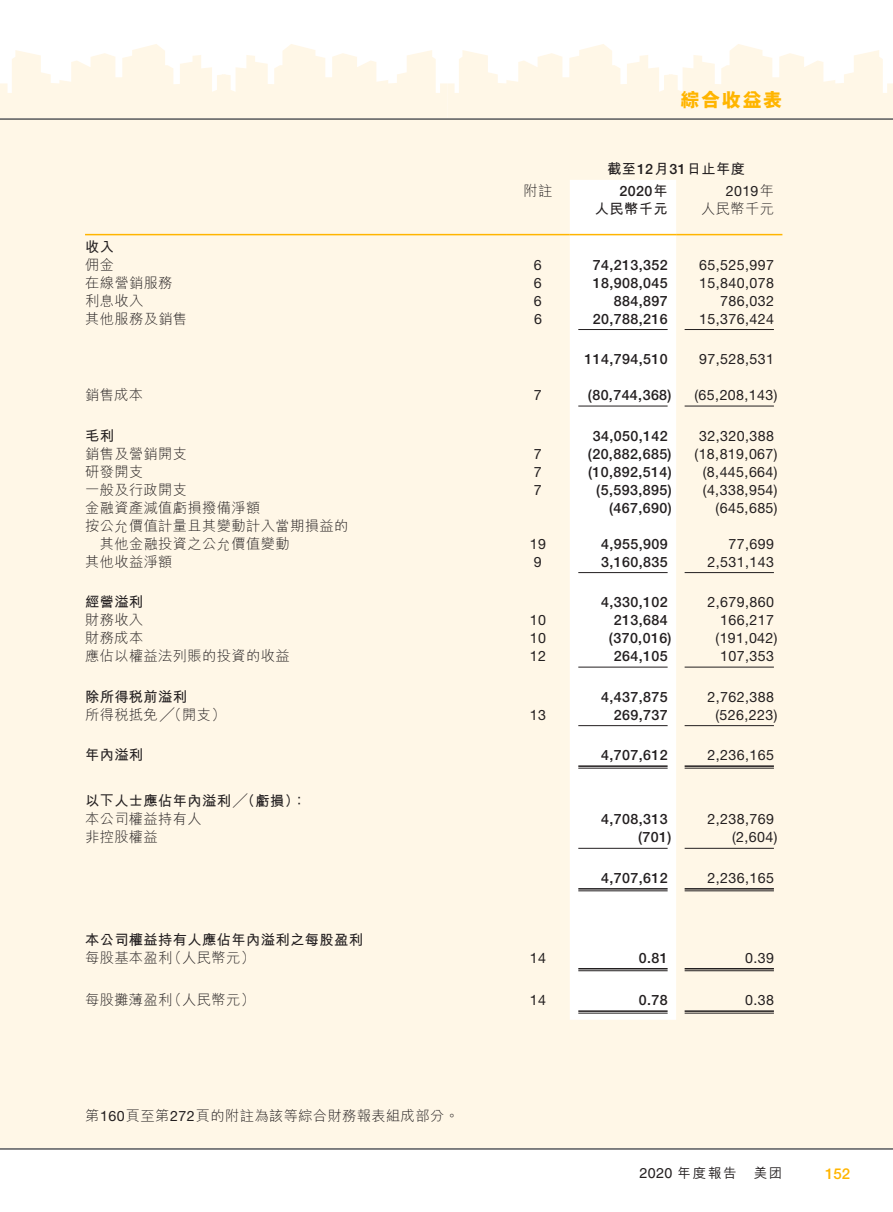
<style>
.page{position:relative;width:893px;height:1212px;background:#fff}
.page>*{position:absolute;margin:0;border:0;box-sizing:border-box;transform-origin:0 0}
.t1{font:800 19.5px "M Hei HK";letter-spacing:.055em;color:#ffb500}
.t2{font:500 15px "Helvetica Neue LT Std";color:#ffb500}
.t3{font:14.25px "Helvetica Neue LT Std";letter-spacing:.03em;color:#231f20}
.t4{font:500 14.25px "Helvetica Neue LT Std";letter-spacing:.03em;color:#231f20}
.t5{font:300 14.25px/18px "M Hei HK";letter-spacing:.03em;color:#231f20}
.t6{font:700 14.25px "M Hei HK";letter-spacing:.03em;color:#231f20}
.t7{font:14.25px "Helvetica LT Std";color:#231f20}
.t8{font:500 13.5px "M Hei HKS";color:#231f20}
.s1{font-family:"Helvetica Neue LT Std";font-weight:500}
.s2{font-family:"M Hei HK";font-weight:300}
.s3{font-family:"M Hei HK";font-weight:700}
.s4{font-family:"Helvetica Neue LT Std";font-weight:400}
.s5{font-family:"M Hei HK";font-weight:500;font-size:13.5px}
</style>
<div class="page">
<div style="left:0;top:119px;width:893px;height:1093px;background:#fff7e7"></div>
<div style="left:0;top:1148px;width:893px;height:64px;background:#fff"></div>
<hr style="left:0;top:1148px;width:893px;height:2px;background:#57585a">
<svg style="left:0;top:44px;width:893px;height:74px"></svg>
<hr style="left:0;top:118px;width:893px;height:2px;background:#57585a">
<div style="left:570px;top:180px;width:106px;height:840px;background:#fff"></div>
<hr style="left:85px;top:234px;width:421px;height:1px;background:#ffb500">
<hr style="left:506px;top:234px;width:64px;height:1px;background:#ffb500">
<hr style="left:570px;top:234px;width:106px;height:1px;background:#ffb500">
<hr style="left:676px;top:234px;width:106px;height:1px;background:#ffb500">
<hr style="left:578px;top:329px;width:90px;height:1px;background:#231f20">
<hr style="left:685px;top:329px;width:89px;height:1px;background:#231f20">
<hr style="left:578px;top:406px;width:90px;height:1px;background:#231f20">
<hr style="left:685px;top:406px;width:89px;height:1px;background:#231f20">
<hr style="left:578px;top:572px;width:90px;height:1px;background:#231f20">
<hr style="left:685px;top:572px;width:89px;height:1px;background:#231f20">
<hr style="left:578px;top:667px;width:90px;height:1px;background:#231f20">
<hr style="left:685px;top:667px;width:89px;height:1px;background:#231f20">
<hr style="left:578px;top:725px;width:90px;height:1px;background:#231f20">
<hr style="left:685px;top:725px;width:89px;height:1px;background:#231f20">
<hr style="left:578px;top:765px;width:90px;height:2px;background:#231f20">
<hr style="left:578px;top:768px;width:90px;height:1px;background:#231f20">
<hr style="left:685px;top:765px;width:89px;height:2px;background:#231f20">
<hr style="left:685px;top:768px;width:89px;height:1px;background:#231f20">
<hr style="left:578px;top:848px;width:90px;height:1px;background:#231f20">
<hr style="left:685px;top:848px;width:89px;height:1px;background:#231f20">
<hr style="left:578px;top:888px;width:90px;height:1px;background:#231f20">
<hr style="left:578px;top:890px;width:90px;height:1px;background:#231f20">
<hr style="left:685px;top:888px;width:89px;height:1px;background:#231f20">
<hr style="left:685px;top:890px;width:89px;height:1px;background:#231f20">
<hr style="left:578px;top:968px;width:90px;height:1px;background:#231f20">
<hr style="left:578px;top:970px;width:90px;height:1px;background:#231f20">
<hr style="left:685px;top:968px;width:89px;height:1px;background:#231f20">
<hr style="left:685px;top:970px;width:89px;height:1px;background:#231f20">
<hr style="left:578px;top:1010px;width:90px;height:2px;background:#231f20">
<hr style="left:578px;top:1013px;width:90px;height:1px;background:#231f20">
<hr style="left:685px;top:1010px;width:89px;height:2px;background:#231f20">
<hr style="left:685px;top:1013px;width:89px;height:1px;background:#231f20">
<h1 class="t1" style="left:681px;top:86px;width:103px">綜合收益表</h1>
<p class="t5" style="left:523px;top:182px;width:30px">附註</p>
<p class="t6" style="left:607px;top:158px;width:139px">截至<span class="s1">12</span>月<span class="s1">31</span>日止年度</p>
<p class="t3" style="left:726px;top:182px;width:50px">2019<span class="s2">年</span></p>
<p class="t4" style="left:619px;top:182px;width:50px">2020<span class="s3">年</span></p>
<p class="t6" style="left:595px;top:198px;width:74px">人民幣千元</p>
<p class="t5" style="left:701px;top:200px;width:74px">人民幣千元</p>
<p class="t6" style="left:85px;top:236px;width:30px">收入</p>
<p class="t5" style="left:85px;top:255px;width:30px">佣金</p>
<p class="t3" style="left:534px;top:256px;width:9px">6</p>
<p class="t4" style="left:593px;top:256px;width:76px">74,213,352</p>
<p class="t3" style="left:699px;top:256px;width:76px">65,525,997</p>
<p class="t5" style="left:85px;top:273px;width:89px">在線營銷服務</p>
<p class="t3" style="left:534px;top:274px;width:9px">6</p>
<p class="t4" style="left:593px;top:274px;width:76px">18,908,045</p>
<p class="t3" style="left:699px;top:274px;width:76px">15,840,078</p>
<p class="t5" style="left:85px;top:291px;width:60px">利息收入</p>
<p class="t3" style="left:534px;top:292px;width:9px">6</p>
<p class="t4" style="left:614px;top:292px;width:55px">884,897</p>
<p class="t3" style="left:720px;top:292px;width:55px">786,032</p>
<p class="t5" style="left:85px;top:309px;width:104px">其他服務及銷售</p>
<p class="t3" style="left:534px;top:310px;width:9px">6</p>
<p class="t4" style="left:593px;top:310px;width:76px">20,788,216</p>
<p class="t3" style="left:699px;top:310px;width:76px">15,376,424</p>
<p class="t4" style="left:584px;top:350px;width:85px">114,794,510</p>
<p class="t3" style="left:699px;top:350px;width:76px">97,528,531</p>
<p class="t5" style="left:85px;top:386px;width:60px">銷售成本</p>
<p class="t3" style="left:534px;top:386px;width:9px">7</p>
<p class="t4" style="left:588px;top:386px;width:85px">)80,744,368(</p>
<p class="t3" style="left:695px;top:386px;width:85px">)65,208,143(</p>
<p class="t6" style="left:85px;top:425px;width:30px">毛利</p>
<p class="t4" style="left:593px;top:427px;width:76px">34,050,142</p>
<p class="t3" style="left:699px;top:427px;width:76px">32,320,388</p>
<p class="t5" style="left:85px;top:444px;width:104px">銷售及營銷開支</p>
<p class="t3" style="left:534px;top:445px;width:9px">7</p>
<p class="t4" style="left:588px;top:445px;width:85px">)20,882,685(</p>
<p class="t3" style="left:695px;top:445px;width:85px">)18,819,067(</p>
<p class="t5" style="left:85px;top:462px;width:60px">研發開支</p>
<p class="t3" style="left:534px;top:463px;width:9px">7</p>
<p class="t4" style="left:588px;top:463px;width:85px">)10,892,514(</p>
<p class="t3" style="left:703px;top:463px;width:76px">)8,445,664(</p>
<p class="t5" style="left:85px;top:480px;width:104px">一般及行政開支</p>
<p class="t3" style="left:534px;top:481px;width:9px">7</p>
<p class="t4" style="left:596px;top:481px;width:77px">)5,593,895(</p>
<p class="t3" style="left:703px;top:481px;width:76px">)4,338,954(</p>
<p class="t5" style="left:85px;top:498px;width:265px">金融資產減值虧損撥備淨額<br>按公允價值計量且其變動計入當期損益的</p>
<p class="t4" style="left:609px;top:499px;width:64px">)467,690(</p>
<p class="t3" style="left:716px;top:499px;width:64px">)645,685(</p>
<p class="t5" style="left:100px;top:534px;width:192px">其他金融投資之公允價值變動</p>
<p class="t3" style="left:530px;top:535px;width:18px">19</p>
<p class="t4" style="left:601px;top:535px;width:68px">4,955,909</p>
<p class="t3" style="left:728px;top:535px;width:47px">77,699</p>
<p class="t5" style="left:85px;top:552px;width:89px">其他收益淨額</p>
<p class="t3" style="left:534px;top:553px;width:9px">9</p>
<p class="t4" style="left:601px;top:553px;width:68px">3,160,835</p>
<p class="t3" style="left:707px;top:553px;width:68px">2,531,143</p>
<p class="t6" style="left:85px;top:591px;width:60px">經營溢利</p>
<p class="t4" style="left:601px;top:594px;width:68px">4,330,102</p>
<p class="t3" style="left:707px;top:594px;width:68px">2,679,860</p>
<p class="t5" style="left:85px;top:611px;width:60px">財務收入</p>
<p class="t3" style="left:530px;top:611px;width:18px">10</p>
<p class="t4" style="left:614px;top:611px;width:55px">213,684</p>
<p class="t3" style="left:720px;top:611px;width:55px">166,217</p>
<p class="t5" style="left:85px;top:629px;width:60px">財務成本</p>
<p class="t3" style="left:530px;top:629px;width:18px">10</p>
<p class="t4" style="left:609px;top:629px;width:64px">)370,016(</p>
<p class="t3" style="left:716px;top:629px;width:64px">)191,042(</p>
<p class="t5" style="left:85px;top:647px;width:206px">應佔以權益法列賬的投資的收益</p>
<p class="t3" style="left:530px;top:647px;width:18px">12</p>
<p class="t4" style="left:614px;top:647px;width:55px">264,105</p>
<p class="t3" style="left:720px;top:647px;width:55px">107,353</p>
<p class="t6" style="left:85px;top:686px;width:104px">除所得稅前溢利</p>
<p class="t4" style="left:601px;top:688px;width:68px">4,437,875</p>
<p class="t3" style="left:707px;top:688px;width:68px">2,762,388</p>
<p class="t5" style="left:85px;top:705px;width:142px">所得稅抵免╱（開支(</p>
<p class="t3" style="left:530px;top:706px;width:18px">13</p>
<p class="t4" style="left:614px;top:706px;width:55px">269,737</p>
<p class="t3" style="left:716px;top:706px;width:64px">)526,223(</p>
<p class="t6" style="left:85px;top:745px;width:60px">年內溢利</p>
<p class="t6" style="left:85px;top:791px;width:223px">以下人士應佔年內溢利╱（虧損：(</p>
<p class="t4" style="left:601px;top:747px;width:68px">4,707,612</p>
<p class="t3" style="left:707px;top:747px;width:68px">2,236,165</p>
<p class="t5" style="left:85px;top:810px;width:118px">本公司權益持有人</p>
<p class="t4" style="left:601px;top:811px;width:68px">4,708,313</p>
<p class="t3" style="left:707px;top:811px;width:68px">2,238,769</p>
<p class="t5" style="left:85px;top:828px;width:74px">非控股權益</p>
<p class="t4" style="left:638px;top:829px;width:35px">)701(</p>
<p class="t3" style="left:732px;top:829px;width:47px">)2,604(</p>
<p class="t4" style="left:601px;top:869px;width:68px">4,707,612</p>
<p class="t3" style="left:707px;top:869px;width:68px">2,236,165</p>
<p class="t6" style="left:85px;top:929px;width:279px">本公司權益持有人應佔年內溢利之每股盈利</p>
<p class="t5" style="left:168px;top:948px;width:89px">（人民幣元(</p>
<p class="t5" style="left:85px;top:948px;width:89px">每股基本盈利</p>
<p class="t3" style="left:530px;top:949px;width:18px">14</p>
<p class="t4" style="left:639px;top:949px;width:30px">0.81</p>
<p class="t3" style="left:745px;top:949px;width:30px">0.39</p>
<p class="t5" style="left:168px;top:991px;width:89px">（人民幣元(</p>
<p class="t5" style="left:85px;top:991px;width:89px">每股攤薄盈利</p>
<p class="t3" style="left:530px;top:991px;width:18px">14</p>
<p class="t4" style="left:639px;top:991px;width:30px">0.78</p>
<p class="t3" style="left:745px;top:991px;width:30px">0.38</p>
<p class="t5" style="left:85px;top:1106px;width:376px">第<span class="s4">160</span>頁至第<span class="s4">272</span>頁的附註為該等綜合財務報表組成部分。</p>
<p class="t7" style="left:639px;top:1165px;width:99px">2020 <span class="s5">年度報告</span></p>
<p class="t8" style="left:754px;top:1163px;width:30px">美團</p>
<p class="t2" style="left:825px;top:1165px;width:27px">152</p>
</div>
